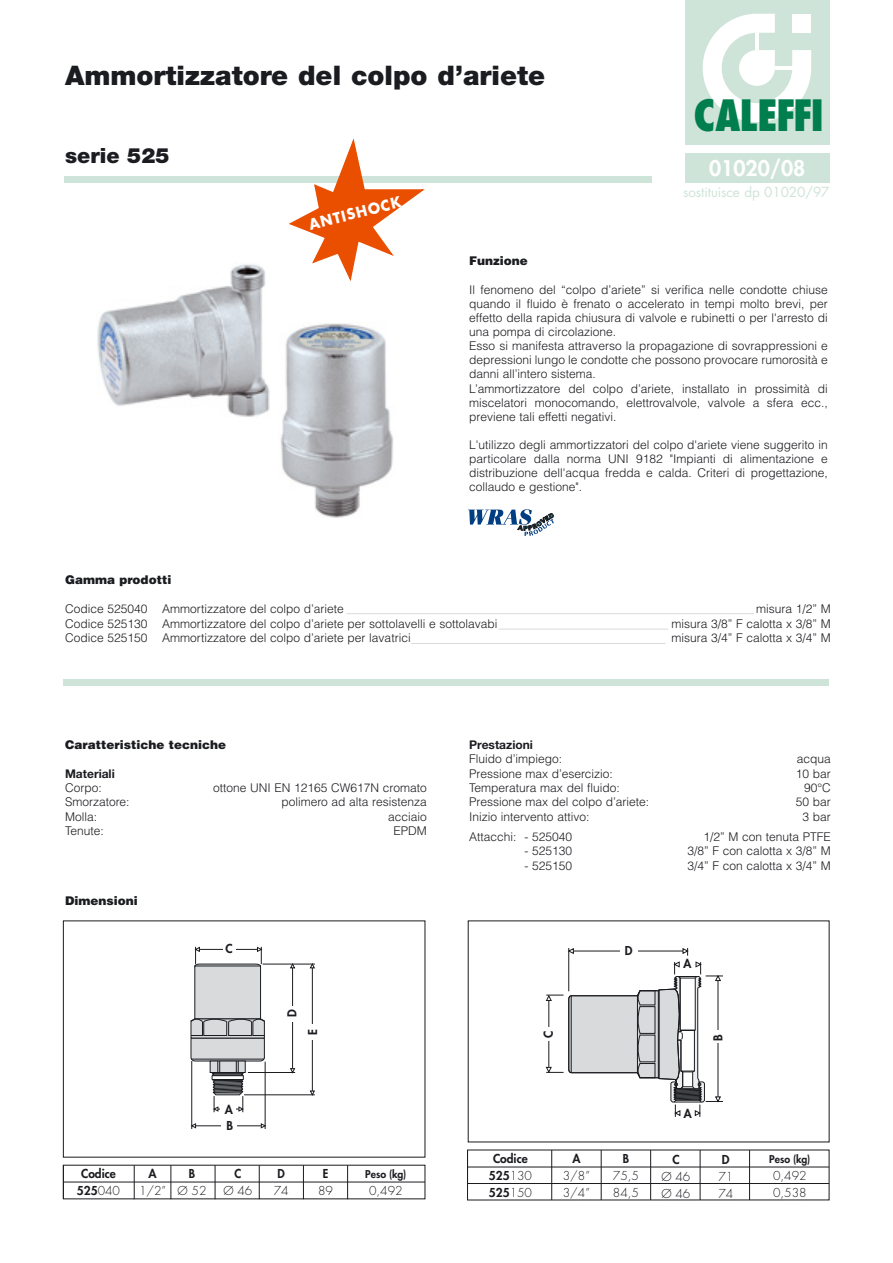
<style>
.page{position:relative;width:893px;height:1263px;background:#fff}
.page>*{position:absolute;margin:0;border:0;box-sizing:border-box;transform-origin:0 0}
.t1{font:800 condensed 42px "Futura";letter-spacing:-.035em;color:#007e4e}
.t2{font:900 27px "Helvetica Neue";color:#1b1c20}
.t3{font:800 21px "Futura";color:#fff}
.t4{font:900 21px "Helvetica Neue";color:#1b1c20}
.t5{font:700 14.55px "Futura";color:#fff;scale:.94 1}
.t6{font:13.5px "Futura";letter-spacing:-.005em;color:#cfe4d8}
.t7{font:300 12px/14.1px "Helvetica";color:#1b1c20}
.t8{font:300 12px/17px "Futura";color:#1b1c20}
.t9{font:900 12px "Helvetica";color:#1b1c20}
.t10{font:800 12px/17px "Futura";color:#1b1c20;text-align:center}
.t11{font:700 12px "Helvetica Neue";color:#1b1c20}
.t12{font:800 12px "Futura";color:#1b1c20;scale:.95 1}
.t13{font:800 10.5px "Futura";color:#1b1c20}
.s1{font-weight:300}
</style>
<div class="page">
<div style="left:684px;top:153px;width:145px;height:30px;background:#cfe4d8"></div>
<div style="left:64px;top:679px;width:765px;height:7px;background:#cfe4d8"></div>
<hr style="left:346px;top:613px;width:407px;height:1px;background:#d8dadc">
<hr style="left:498px;top:629px;width:170px;height:1px;background:#d8dadc">
<hr style="left:411px;top:643px;width:254px;height:1px;background:#d8dadc">
<div style="left:684px;top:0;width:145px;height:145px;background:#cfe4d8"></div>
<svg style="left:702px;top:14px;width:109px;height:108px"></svg>
<hr style="left:755px;top:32px;width:3px;height:18px;background:#fff">
<hr style="left:774px;top:66px;width:18px;height:4px;background:#fff">
<div style="left:64px;top:177px;width:587px;height:6px;background:#cfe4d8"></div>
<hr style="left:467px;top:1167px;width:362px;height:1px;background:#1b1c20">
<hr style="left:467px;top:1150px;width:1px;height:34px;background:#1b1c20">
<hr style="left:749px;top:1150px;width:1px;height:50px;background:#1b1c20">
<hr style="left:699px;top:1150px;width:1px;height:50px;background:#1b1c20">
<hr style="left:650px;top:1150px;width:1px;height:50px;background:#1b1c20">
<hr style="left:551px;top:1150px;width:1px;height:50px;background:#1b1c20">
<hr style="left:601px;top:1150px;width:1px;height:50px;background:#1b1c20">
<hr style="left:467px;top:1183px;width:362px;height:1px;background:#1b1c20">
<hr style="left:63px;top:1182px;width:362px;height:1px;background:#1b1c20">
<hr style="left:63px;top:1165px;width:1px;height:34px;background:#1b1c20">
<hr style="left:303px;top:1165px;width:1px;height:34px;background:#1b1c20">
<hr style="left:259px;top:1165px;width:1px;height:34px;background:#1b1c20">
<hr style="left:215px;top:1165px;width:1px;height:34px;background:#1b1c20">
<hr style="left:171px;top:1165px;width:1px;height:34px;background:#1b1c20">
<hr style="left:134px;top:1165px;width:1px;height:34px;background:#1b1c20">
<hr style="left:347px;top:1165px;width:1px;height:34px;background:#1b1c20">
<div style="left:195px;top:966px;width:66px;height:53px;background:#d8dadc;border:1px solid #1b1c20"></div>
<div style="left:191px;top:1038px;width:73px;height:21px;background:#d8dadc;border:1px solid #1b1c20"></div>
<svg style="left:190px;top:1018px;width:75px;height:20px"></svg>
<div style="left:228px;top:1021px;width:24px;height:15px;border:1px solid #1b1c20"></div>
<svg style="left:194px;top:947px;width:68px;height:22px"></svg>
<hr style="left:199px;top:949px;width:58px;height:1px;background:#1b1c20">
<hr style="left:248px;top:1072px;width:47px;height:1px;background:#1b1c20">
<hr style="left:262px;top:964px;width:53px;height:1px;background:#1b1c20">
<svg style="left:290px;top:1068px;width:5px;height:4px"></svg>
<svg style="left:290px;top:963px;width:5px;height:5px"></svg>
<hr style="left:292px;top:968px;width:1px;height:101px;background:#1b1c20">
<svg style="left:310px;top:1090px;width:5px;height:5px"></svg>
<svg style="left:310px;top:963px;width:5px;height:5px"></svg>
<hr style="left:312px;top:968px;width:1px;height:123px;background:#1b1c20">
<hr style="left:244px;top:1095px;width:71px;height:1px;background:#1b1c20">
<svg style="left:191px;top:1056px;width:73px;height:56px"></svg>
<hr style="left:265px;top:1062px;width:1px;height:67px;background:#1b1c20">
<hr style="left:191px;top:1061px;width:1px;height:68px;background:#1b1c20">
<svg style="left:261px;top:1123px;width:5px;height:5px"></svg>
<svg style="left:191px;top:1123px;width:5px;height:5px"></svg>
<hr style="left:195px;top:1126px;width:66px;height:1px;background:#1b1c20">
<div style="left:223px;top:941px;width:13px;height:15px;background:#fff"></div>
<div style="left:283px;top:1006px;width:18px;height:16px;background:#fff"></div>
<div style="left:304px;top:1024px;width:18px;height:16px;background:#fff"></div>
<div style="left:222px;top:1116px;width:15px;height:18px;background:#fff"></div>
<div style="left:220px;top:1099px;width:16px;height:18px;background:#fff"></div>
<img style="left:281px;top:323px;width:112px;height:195px">
<img style="left:97px;top:264px;width:173px;height:153px">
<svg style="left:468px;top:509px;width:86px;height:27px"></svg>
<svg style="left:288px;top:139px;width:137px;height:142px"></svg>
<svg style="left:545px;top:948px;width:178px;height:169px"></svg>
<h2 class="t2" style="left:65px;top:65px;width:481px">Ammortizzatore del colpo d’ariete</h2>
<h3 class="t4" style="left:65px;top:148px;width:106px">serie 525</h3>
<p class="t5" style="left:307px;top:218px;width:102px;rotate:-14deg">ANTISHOCK</p>
<h1 class="t1" style="left:693px;top:98px;width:132px">CALEFFI</h1>
<h3 class="t3" style="left:709px;top:158px;width:98px">01020/08</h3>
<p class="t6" style="left:683px;top:186px;width:148px">sostituisce dp 01020/97</p>
<p class="t9" style="left:469px;top:257px;width:60px">Funzione</p>
<p class="t7" style="left:469px;top:284px;width:360px">Il fenomeno del “colpo d’ariete” si verifica nelle condotte chiuse quando il fluido è frenato o accelerato in tempi molto brevi, per effetto della rapida chiusura di valvole e rubinetti o per l'arresto di una pompa di circolazione.<br>Esso si manifesta attraverso la propagazione di sovrappressioni e depressioni lungo le condotte che possono provocare rumorosità e danni all’intero sistema.<br>L’ammortizzatore del colpo d’ariete, installato in prossimità di miscelatori monocomando, elettrovalvole, valvole a sfera ecc., previene tali effetti negativi.</p>
<p class="t7" style="left:469px;top:439px;width:360px;text-align:justify">L'utilizzo degli ammortizzatori del colpo d'ariete viene suggerito in particolare dalla norma UNI 9182 "Impianti di alimentazione e distribuzione dell'acqua fredda e calda. Criteri di progettazione, collaudo e gestione".</p>
<p class="t9" style="left:65px;top:576px;width:108px">Gamma prodotti</p>
<p class="t7" style="left:65px;top:603px;width:280px">Codice 525040 Ammortizzatore del colpo d’ariete</p>
<p class="t7" style="left:756px;top:603px;width:76px">misura 1/2” M</p>
<p class="t7" style="left:65px;top:617px;width:434px">Codice 525130 Ammortizzatore del colpo d’ariete per sottolavelli e sottolavabi</p>
<p class="t7" style="left:671px;top:617px;width:161px">misura 3/8” F calotta x 3/8” M</p>
<p class="t7" style="left:65px;top:632px;width:347px">Codice 525150 Ammortizzatore del colpo d’ariete per lavatrici</p>
<p class="t7" style="left:671px;top:632px;width:161px">misura 3/4” F calotta x 3/4” M</p>
<p class="t9" style="left:65px;top:740px;width:163px">Caratteristiche tecniche</p>
<p class="t11" style="left:65px;top:769px;width:51px">Materiali</p>
<p class="t7" style="left:65px;top:782px;width:38px">Corpo:</p>
<p class="t7" style="left:213px;top:782px;width:215px">ottone UNI EN 12165 CW617N cromato</p>
<p class="t7" style="left:65px;top:796px;width:66px">Smorzatore:</p>
<p class="t7" style="left:281px;top:796px;width:147px">polimero ad alta resistenza</p>
<p class="t7" style="left:65px;top:811px;width:33px">Molla:</p>
<p class="t7" style="left:388px;top:811px;width:40px">acciaio</p>
<p class="t7" style="left:65px;top:825px;width:40px">Tenute:</p>
<p class="t7" style="left:393px;top:825px;width:35px">EPDM</p>
<p class="t9" style="left:65px;top:896px;width:74px">Dimensioni</p>
<p class="t10" style="left:226px;top:941px;width:9px">C</p>
<p class="t10" style="left:284px;top:1017px;width:9px;rotate:-90deg">D</p>
<p class="t10" style="left:305px;top:1035px;width:7px;rotate:-90deg">E</p>
<p class="t10" style="left:225px;top:1102px;width:10px">A</p>
<p class="t10" style="left:226px;top:1118px;width:8px">B</p>
<p class="t10" style="left:77px;top:1166px;width:45px">Codice<br>525<span class="s1">040</span></p>
<p class="t12" style="left:234px;top:1168px;width:9px">C</p>
<p class="t12" style="left:189px;top:1168px;width:8px">B</p>
<p class="t8" style="left:178px;top:1183px;width:30px">Ø 52</p>
<p class="t10" style="left:149px;top:1166px;width:10px">A</p>
<p class="t8" style="left:139px;top:1184px;width:29px">1/2”</p>
<p class="t8" style="left:223px;top:1183px;width:30px">Ø 46</p>
<p class="t12" style="left:277px;top:1168px;width:9px">D</p>
<p class="t8" style="left:274px;top:1183px;width:16px">74</p>
<p class="t12" style="left:323px;top:1168px;width:7px">E</p>
<p class="t8" style="left:318px;top:1183px;width:16px">89</p>
<p class="t13" style="left:365px;top:1169px;width:43px">Peso (kg)</p>
<p class="t8" style="left:369px;top:1183px;width:35px">0,492</p>
<p class="t11" style="left:469px;top:740px;width:65px">Prestazioni</p>
<p class="t7" style="left:469px;top:753px;width:94px">Fluido d’impiego:</p>
<p class="t7" style="left:796px;top:753px;width:36px">acqua</p>
<p class="t7" style="left:469px;top:767px;width:145px">Pressione max d’esercizio:</p>
<p class="t7" style="left:795px;top:767px;width:37px">10 bar</p>
<p class="t7" style="left:469px;top:782px;width:152px">Temperatura max del fluido:</p>
<p class="t7" style="left:804px;top:782px;width:28px">90°C</p>
<p class="t7" style="left:469px;top:796px;width:181px">Pressione max del colpo d’ariete:</p>
<p class="t7" style="left:795px;top:796px;width:37px">50 bar</p>
<p class="t7" style="left:469px;top:811px;width:122px">Inizio intervento attivo:</p>
<p class="t7" style="left:802px;top:811px;width:30px">3 bar</p>
<p class="t7" style="left:469px;top:831px;width:104px">Attacchi: - 525040</p>
<p class="t7" style="left:703px;top:831px;width:129px">1/2” M con tenuta PTFE</p>
<p class="t7" style="left:524px;top:845px;width:49px">- 525130</p>
<p class="t7" style="left:687px;top:845px;width:145px">3/8” F con calotta x 3/8” M</p>
<p class="t7" style="left:524px;top:860px;width:49px">- 525150</p>
<p class="t7" style="left:687px;top:860px;width:145px">3/4” F con calotta x 3/4” M</p>
<p class="t10" style="left:710px;top:1041px;width:8px;rotate:-90deg">B</p>
<p class="t10" style="left:489px;top:1151px;width:45px">Codice<br>525<span class="s1">130<br></span>525<span class="s1">150</span></p>
<p class="t13" style="left:769px;top:1154px;width:43px">Peso (kg)</p>
<p class="t12" style="left:622px;top:1153px;width:8px">B</p>
<p class="t8" style="left:613px;top:1168px;width:28px">75,5<br>84,5</p>
<p class="t10" style="left:572px;top:1151px;width:10px">A</p>
<p class="t8" style="left:563px;top:1168px;width:29px">3/8”<br>3/4”</p>
<p class="t10" style="left:672px;top:1152px;width:9px">C</p>
<p class="t8" style="left:661px;top:1169px;width:30px">Ø 46<br>Ø 46</p>
<p class="t10" style="left:722px;top:1152px;width:9px">D</p>
<p class="t8" style="left:718px;top:1169px;width:16px">71<br>74</p>
<p class="t8" style="left:773px;top:1168px;width:35px">0,492<br>0,538</p>
</div>
